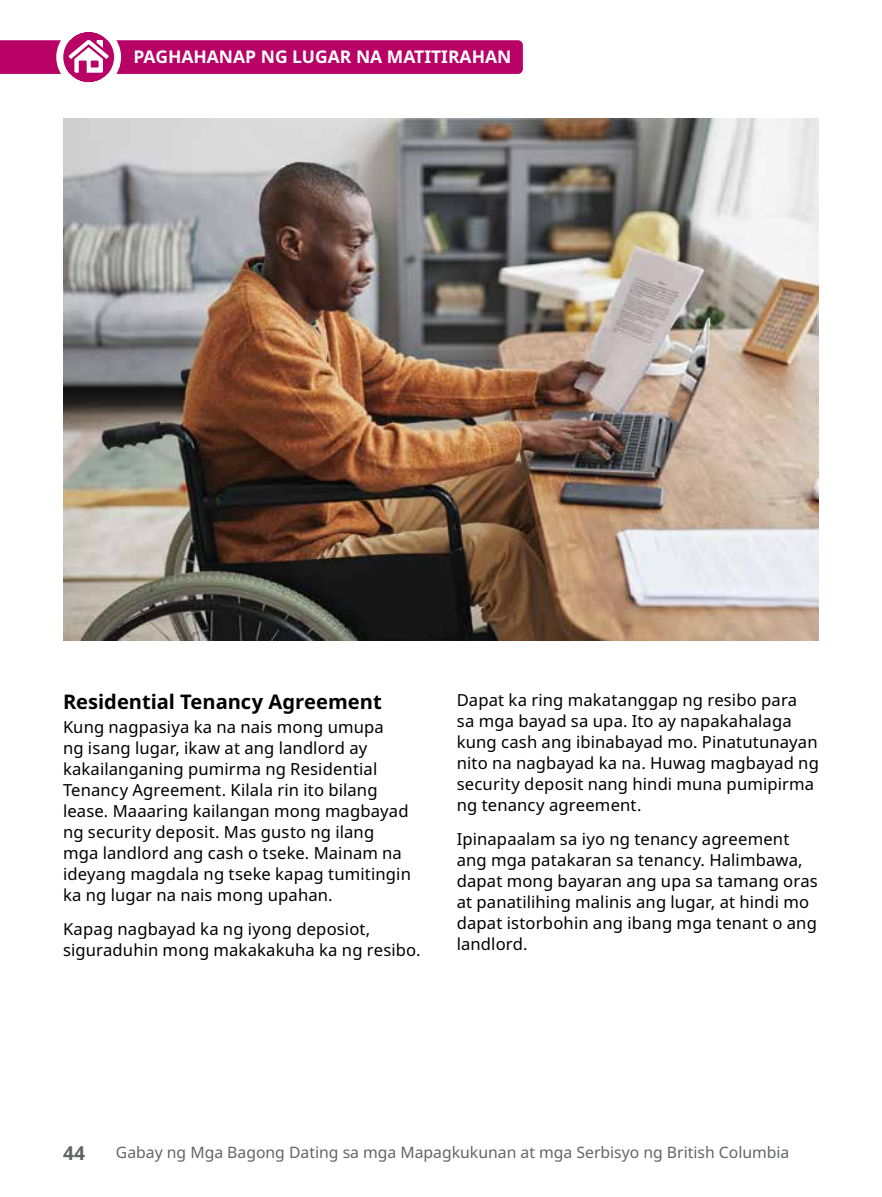
<style>
.page{position:relative;width:882px;height:1197px;background:#fff}
.page>*{position:absolute;margin:0;border:0;box-sizing:border-box;transform-origin:0 0}
.t1{font:700 20.12px "BC Sans";color:#000}
.t2{font:700 19.25px "BC Sans";color:#636466}
.t3{font:700 17.5px "BC Sans";color:#fff}
.t4{font:16.62px/21px "BC Sans";letter-spacing:.01em;color:#000}
.t5{font:15.75px "BC Sans";color:#636466}
</style>
<div class="page">
<div style="left:63px;top:32px;width:51px;height:51px;background:#b80265;border-radius:50%"></div>
<svg style="left:0;top:40px;width:523px;height:34px;background:#bb0e6c"></svg>
<div style="left:91px;top:61px;width:8px;height:7px;background:#b80265"></div>
<div style="left:79px;top:61px;width:8px;height:16px;background:#b80265"></div>
<div style="left:56px;top:25px;width:65px;height:65px;border:7px solid #fff;border-radius:50%"></div>
<img style="left:63px;top:118px;width:756px;height:522px">
<p class="t3" style="left:134px;top:44px;width:379px">PAGHAHANAP NG LUGAR NA MATITIRAHAN</p>
<p class="t1" style="left:63px;top:687px;width:320px">Residential Tenancy Agreement</p>
<p class="t4" style="left:63px;top:717px;width:349px">Kung nagpasiya ka na nais mong umupa<br>ng isang lugar, ikaw at ang landlord ay kakailanganing pumirma ng Residential Tenancy Agreement. Kilala rin ito bilang lease. Maaaring kailangan mong magbayad ng security deposit. Mas gusto ng ilang mga landlord ang cash o tseke. Mainam na ideyang magdala ng tseke kapag tumitingin ka ng lugar na nais mong upahan.</p>
<p class="t4" style="left:63px;top:919px;width:359px">Kapag nagbayad ka ng iyong deposiot, siguraduhin mong makakakuha ka ng resibo.</p>
<p class="t4" style="left:457px;top:690px;width:364px">Dapat ka ring makatanggap ng resibo para sa mga bayad sa upa. Ito ay napakahalaga kung cash ang ibinabayad mo. Pinatutunayan nito na nagbayad ka na. Huwag magbayad ng security deposit nang hindi muna pumipirma ng tenancy agreement.</p>
<p class="t4" style="left:457px;top:829px;width:363px">Ipinapaalam sa iyo ng tenancy agreement ang mga patakaran sa tenancy. Halimbawa, dapat mong bayaran ang upa sa tamang oras at panatilihing malinis ang lugar, at hindi mo dapat istorbohin ang ibang mga tenant o ang landlord.</p>
<p class="t2" style="left:63px;top:1139px;width:24px">44</p>
<p class="t5" style="left:116px;top:1142px;width:675px">Gabay ng Mga Bagong Dating sa mga Mapagkukunan at mga Serbisyo ng British Columbia</p>
</div>
